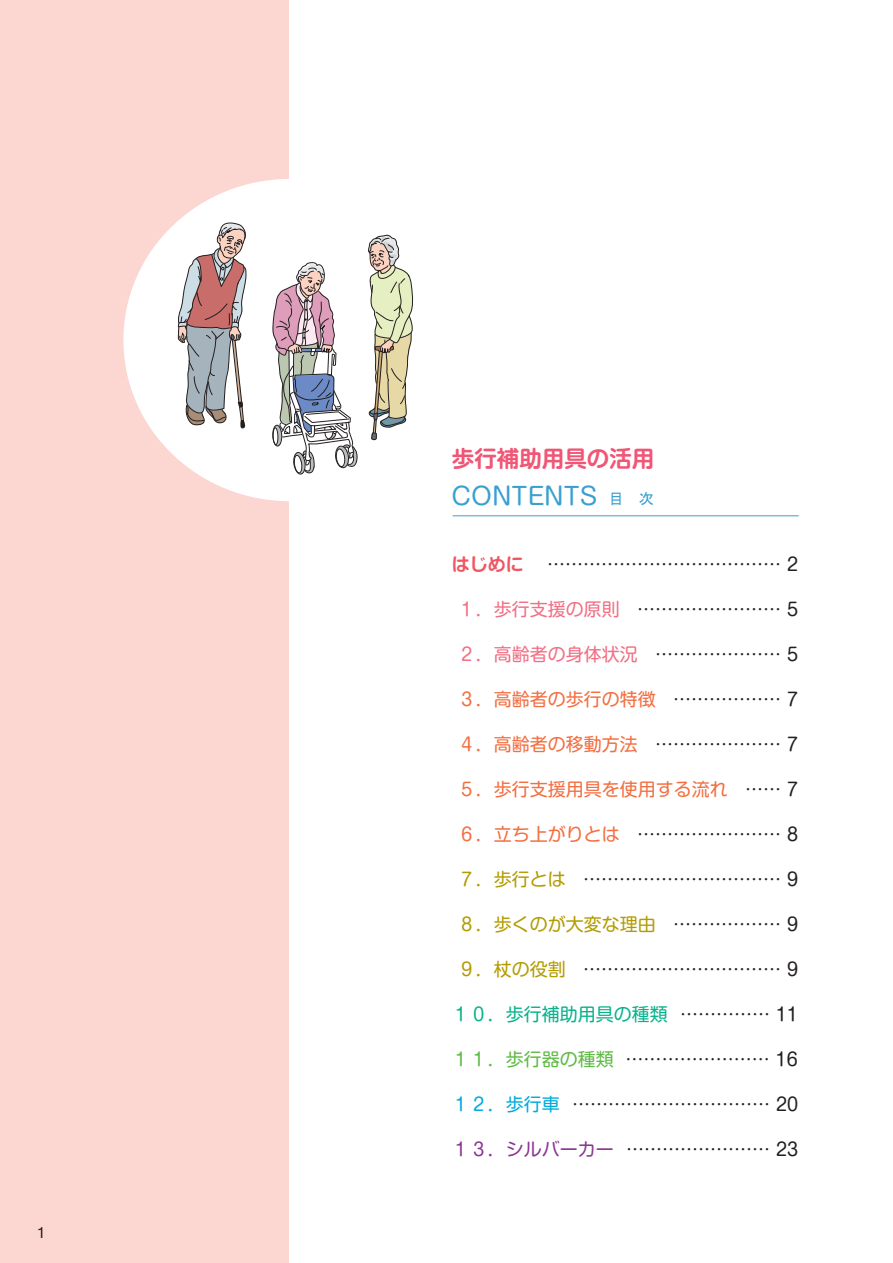
<style>
.page{position:relative;width:893px;height:1263px;background:#fff}
.page>*{position:absolute;margin:0;border:0;box-sizing:border-box;transform-origin:0 0}
.t1{font:24px "Shin M Go Pro";color:#39a0d0}
.t2{font:24px "Kartika";color:#231f20}
.t3{font:700 22.5px "Shin M Go Pro De";color:#f05676}
.t4{font:18px "Shin M Go Pro";color:#231f20}
.t5{font:18px "Shin M Go Pro";color:#f36f42}
.t6{font:18px "Shin M Go Pro";color:#f17085}
.t7{font:18px "Shin M Go Pro";color:#0ab38d}
.t8{font:18px "Shin M Go Pro";color:#b39c02}
.t9{font:700 18px "Shin M Go Pro De";color:#f05663}
.s1{font-family:"MS Gothic";font-size:15px}
.s2{color:#231f20}
.s3{color:#b39c02}
.s4{color:#60bb46}
.s5{color:#00acdd}
.s6{color:#8b3694}
</style>
<div class="page">
<div style="left:0;top:0;width:288px;height:1263px;background:#fcd7d2"></div>
<div style="left:123px;top:179px;width:334px;height:322px;background:#fff;border-radius:50%"></div>
<hr style="left:453px;top:515px;width:346px;height:1px;background:#39a0d0">
<svg style="left:368px;top:234px;width:46px;height:207px"></svg>
<svg style="left:272px;top:262px;width:86px;height:213px"></svg>
<svg style="left:178px;top:222px;width:69px;height:207px"></svg>
<p class="t2" style="left:37px;top:1221px;width:10px">1</p>
<p class="t3" style="left:452px;top:440px;width:204px">歩行補助用具の活用</p>
<p class="t1" style="left:452px;top:476px;width:204px">CONTENTS <span class="s1">目　次</span></p>
<p class="t9" style="left:452px;top:549px;width:73px">はじめに</p>
<p class="t4" style="left:547px;top:550px;width:270px">………………………………… 2　</p>
<p class="t6" style="left:458px;top:595px;width:342px">１．歩行支援の原則 <span class="s2">…………………… 5</span></p>
<p class="t6" style="left:458px;top:640px;width:342px">２．高齢者の身体状況 <span class="s2">………………… 5</span></p>
<p class="t5" style="left:458px;top:685px;width:342px">３．高齢者の歩行の特徴 <span class="s2">……………… 7</span></p>
<p class="t5" style="left:458px;top:730px;width:342px">４．高齢者の移動方法 <span class="s2">………………… 7</span></p>
<p class="t5" style="left:458px;top:775px;width:342px">５．歩行支援用具を使用する流れ <span class="s2">…… 7</span></p>
<p class="t5" style="left:458px;top:820px;width:342px">６．立ち上がりとは <span class="s2">…………………… 8</span></p>
<p class="t4" style="left:458px;top:865px;width:342px"><span class="s3">７．歩行とは</span> …………………………… 9</p>
<p class="t8" style="left:458px;top:910px;width:342px">８．歩くのが大変な理由 <span class="s2">……………… 9</span></p>
<p class="t4" style="left:458px;top:955px;width:342px"><span class="s3">９．杖の役割</span> …………………………… 9</p>
<p class="t7" style="left:452px;top:1000px;width:348px">１０．歩行補助用具の種類 <span class="s2">…………… 11</span></p>
<p class="t4" style="left:452px;top:1045px;width:347px"><span class="s4">１１．歩行器の種類</span> …………………… 16</p>
<p class="t4" style="left:452px;top:1090px;width:348px"><span class="s5">１２．歩行車</span> …………………………… 20</p>
<p class="t4" style="left:452px;top:1135px;width:366px"><span class="s6">１３．シルバーカー</span> …………………… 23　</p>
</div>
